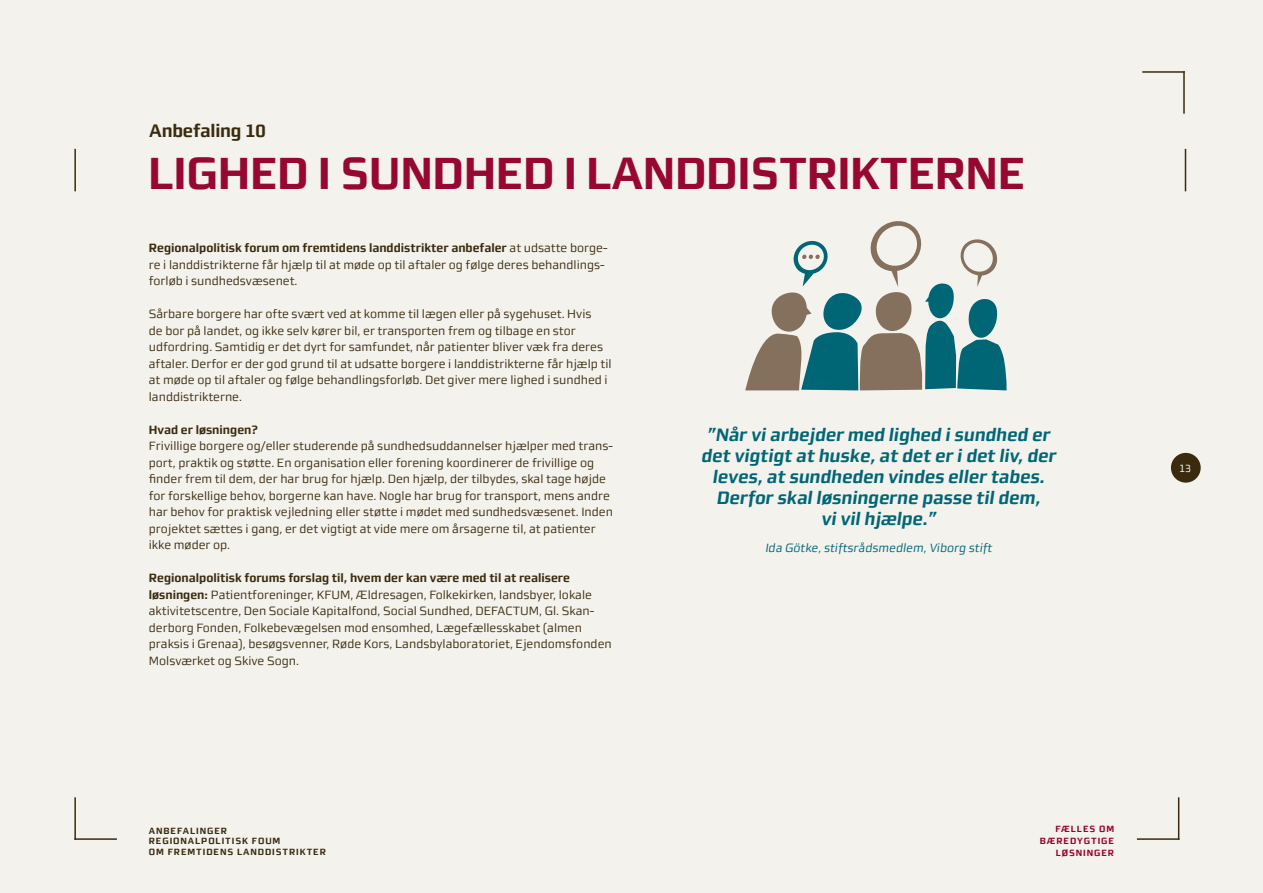
<style>
.page{position:relative;width:1263px;height:893px;background:#f4f2ed}
.page>*{position:absolute;margin:0;border:0;box-sizing:border-box;transform-origin:0 0}
.t1{font:700 45px "midtsans";letter-spacing:-.01em;color:#960830}
.t2{font:italic 700 18px/21px "midtsans";color:#006676;text-align:center}
.t3{font:700 18px "midtsans";letter-spacing:-.01em;color:#3a2b0f}
.t4{font:12px/16.5px "midtsans";color:#3a2b0f}
.t5{font:700 12px/16.5px "midtsans";color:#3a2b0f}
.t6{font:italic 12px "midtsans";color:#006676}
.t7{font:10.5px "midtsans";color:#fff}
.t8{font:700 9px/10.5px "midtsans";letter-spacing:.1em;color:#3a2b0f}
.t9{font:700 9px/12px "midtsans";letter-spacing:.1em;color:#95032d;text-align:right}
.s1{font-weight:700}
.s2{font-weight:400}
</style>
<div class="page">
<hr style="left:1183px;top:71px;width:2px;height:43px;background:#3a2b0f">
<hr style="left:1142px;top:71px;width:43px;height:2px;background:#3a2b0f">
<hr style="left:1185px;top:149px;width:1px;height:42px;background:#3a2b0f">
<hr style="left:74px;top:149px;width:2px;height:42px;background:#3a2b0f">
<hr style="left:1178px;top:797px;width:1px;height:43px;background:#3a2b0f">
<hr style="left:1137px;top:838px;width:42px;height:2px;background:#3a2b0f">
<hr style="left:74px;top:797px;width:2px;height:43px;background:#3a2b0f">
<hr style="left:74px;top:838px;width:43px;height:2px;background:#3a2b0f">
<div style="left:1171px;top:453px;width:30px;height:30px;background:#3a2b0f;border-radius:50%"></div>
<svg style="left:745px;top:221px;width:261px;height:169px"></svg>
<h2 class="t3" style="left:149px;top:120px;width:118px">Anbefaling 10</h2>
<h2 class="t1" style="left:148px;top:147px;width:879px">LIGHED I SUNDHED I LANDDISTRIKTERNE</h2>
<p class="t4" style="left:149px;top:240px;width:460px"><span class="s1">Regionalpolitisk forum om fremtidens landdistrikter anbefaler</span> at udsatte borge&shy;re i landdistrikterne får hjælp til at møde op til aftaler og følge deres behandlings-</p>
<p class="t4" style="left:149px;top:273px;width:150px">forløb i sundhedsvæsenet.</p>
<p class="t4" style="left:149px;top:306px;width:464px">Sårbare borgere har ofte svært ved at komme til lægen eller på sygehuset. Hvis<br>de bor på landet, og ikke selv kører bil, er transporten frem og tilbage en stor udfordring. Samtidig er det dyrt for samfundet, når patienter bliver væk fra deres aftaler. Derfor er der god grund til at udsatte borgere i landdistrikterne får hjælp til at møde op til aftaler og følge behandlingsforløb. Det giver mere lighed i sundhed i landdistrikterne.</p>
<h3 class="t5" style="left:149px;top:421px;width:110px">Hvad er løsningen?</h3>
<p class="t4" style="left:149px;top:454px;width:466px">port, praktik og støtte. En organisation eller forening koordinerer de frivillige og finder frem til dem, der har brug for hjælp. Den hjælp, der tilbydes, skal tage højde for forskellige behov, borgerne kan have. Nogle har brug for transport, mens andre har behov for praktisk vejledning eller støtte i mødet med sundhedsvæsenet. Inden projektet sættes i gang, er det vigtigt at vide mere om årsagerne til, at patienter ikke møder op.</p>
<p class="t5" style="left:149px;top:569px;width:445px">Regionalpolitisk forums forslag til, hvem der kan være med til at realisere løsningen: <span class="s2">Patientforeninger, KFUM, Ældresagen, Folkekirken, landsbyer, lokale</span></p>
<p class="t4" style="left:149px;top:619px;width:464px">derborg Fonden, Folkebevægelsen mod ensomhed, Lægefællesskabet (almen praksis i Grenaa), besøgsvenner, Røde Kors, Landsbylaboratoriet, Ejendomsfonden<br>Molsværket og Skive Sogn.</p>
<p class="t4" style="left:149px;top:438px;width:466px">Frivillige borgere og/eller studerende på sundhedsuddannelser hjælper med trans-</p>
<p class="t4" style="left:149px;top:603px;width:447px">aktivitetscentre, Den Sociale Kapitalfond, Social Sundhed, DEFACTUM, Gl. Skan-</p>
<p class="t2" style="left:701px;top:424px;width:356px">”Når vi arbejder med lighed i sundhed er det vigtigt at huske, at det er i det liv, der leves, at sundheden vindes eller tabes.<br>Derfor skal løsningerne passe til dem,<br>vi vil hjælpe.”</p>
<p class="t6" style="left:765px;top:541px;width:228px">Ida Götke, stiftsrådsmedlem, Viborg stift</p>
<p class="t8" style="left:149px;top:825px;width:179px">ANBEFALINGER<br>REGIONALPOLITISK FOUM<br>OM FREMTIDENS LANDDISTRIKTER</p>
<p class="t9" style="left:1040px;top:823px;width:76px">FÆLLES OM<br>BÆREDYGTIGE<br>LØSNINGER</p>
<p class="t7" style="left:1179px;top:462px;width:14px">13</p>
</div>
